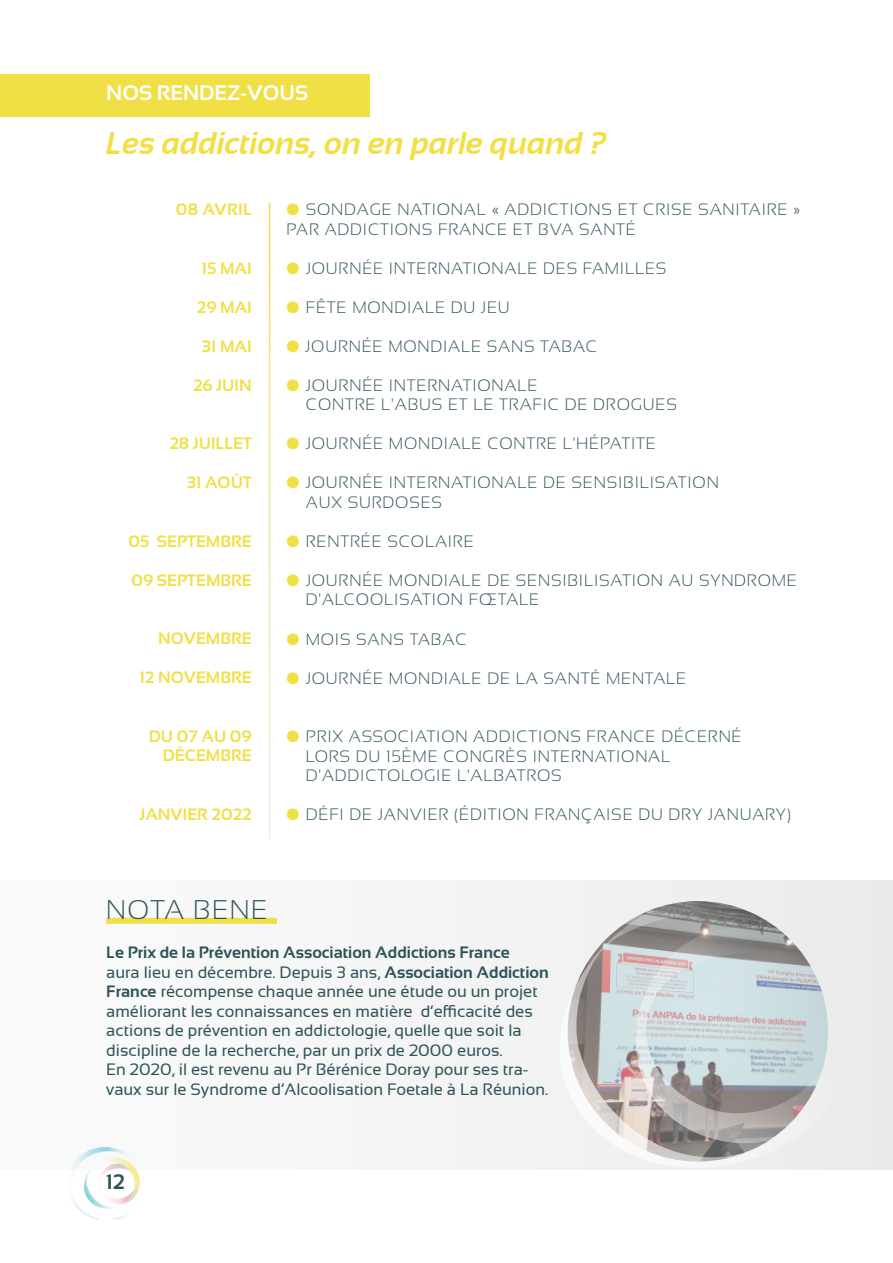
<style>
.page{position:relative;width:893px;height:1263px;background:#fff}
.page>*{position:absolute;margin:0;border:0;box-sizing:border-box;transform-origin:0 0}
.sous_titre{font:italic 700 31.5px "Sansation";color:#f0e046}
.texte_labeur{font:300 27px "Sansation";letter-spacing:.05em;color:#2d5358}
.titre{font:700 21px "Sansation";color:#fff}
.t1{font:700 21px "Sansation";color:#2d5358}
.texte_labeur-2{font:300 16.5px/19.5px "Sansation";letter-spacing:.05em;color:#2d5358}
.texte_labeur-3{font:16.5px/19.5px "Sansation";color:#2d5358}
.texte_labeur-4{font:700 16.5px/19.5px "Sansation";color:#f0e046;text-align:right}
.texte_labeur-5{font:700 16.5px "Sansation";color:#2d5358}
.s1{color:#f0e046}
.s2{font-weight:700}
</style>
<div class="page">
<img style="left:72px;top:1170px;width:53px;height:49px">
<img style="left:84px;top:1170px;width:56px;height:39px">
<img style="left:134px;top:1170px;width:4px;height:33px">
<img style="left:98px;top:1170px;width:36px;height:34px">
<div style="left:0;top:880px;width:893px;height:290px;background:#f6f6f6"></div>
<div style="left:0;top:74px;width:370px;height:43px;background:#f0e046"></div>
<div style="left:106px;top:918px;width:171px;height:6px;background:#f0e046"></div>
<svg style="left:567px;top:895px;width:290px;height:273px"></svg>
<p class="titre" style="left:106px;top:81px;width:203px">NOS RENDEZ-VOUS</p>
<p class="sous_titre" style="left:106px;top:126px;width:502px">Les addictions, on en parle quand ?</p>
<p class="texte_labeur-4" style="left:176px;top:200px;width:77px">08 AVRIL</p>
<p class="texte_labeur-4" style="left:202px;top:258px;width:52px">15 MAI</p>
<p class="texte_labeur-4" style="left:197px;top:297px;width:56px">29 MAI</p>
<p class="texte_labeur-4" style="left:202px;top:336px;width:51px">31 MAI</p>
<p class="texte_labeur-4" style="left:193px;top:375px;width:60px">26 JUIN</p>
<p class="texte_labeur-4" style="left:169px;top:434px;width:84px">28 JUILLET</p>
<p class="texte_labeur-4" style="left:187px;top:473px;width:66px">31 AOÛT</p>
<p class="texte_labeur-4" style="left:129px;top:531px;width:125px">05 SEPTEMBRE</p>
<p class="texte_labeur-4" style="left:131px;top:570px;width:122px">09 SEPTEMBRE</p>
<p class="texte_labeur-4" style="left:158px;top:629px;width:95px">NOVEMBRE</p>
<p class="texte_labeur-4" style="left:139px;top:668px;width:114px">12 NOVEMBRE</p>
<p class="texte_labeur-4" style="left:149px;top:726px;width:105px">DU 07 AU 09<br>DÉCEMBRE</p>
<p class="texte_labeur-4" style="left:139px;top:804px;width:114px">JANVIER 2022</p>
<p class="texte_labeur-2" style="left:286px;top:200px;width:515px"><span class="s1">●</span> SONDAGE NATIONAL « ADDICTIONS ET CRISE SANITAIRE »<br>PAR ADDICTIONS FRANCE ET BVA SANTÉ</p>
<p class="texte_labeur-2" style="left:286px;top:258px;width:381px"><span class="s1">●</span> JOURNÉE INTERNATIONALE DES FAMILLES</p>
<p class="texte_labeur-2" style="left:286px;top:297px;width:225px"><span class="s1">●</span> FÊTE MONDIALE DU JEU</p>
<p class="texte_labeur-2" style="left:286px;top:336px;width:312px"><span class="s1">●</span> JOURNÉE MONDIALE SANS TABAC</p>
<p class="texte_labeur-2" style="left:306px;top:375px;width:373px;text-indent:-19px"><span class="s1">●</span> JOURNÉE INTERNATIONALE<br>CONTRE L'ABUS ET LE TRAFIC DE DROGUES</p>
<p class="texte_labeur-2" style="left:286px;top:434px;width:371px"><span class="s1">●</span> JOURNÉE MONDIALE CONTRE L'HÉPATITE</p>
<p class="texte_labeur-2" style="left:306px;top:473px;width:414px;text-indent:-19px"><span class="s1">●</span> JOURNÉE INTERNATIONALE DE SENSIBILISATION<br>AUX SURDOSES</p>
<p class="texte_labeur-2" style="left:286px;top:531px;width:189px"><span class="s1">●</span> RENTRÉE SCOLAIRE</p>
<p class="texte_labeur-2" style="left:306px;top:570px;width:492px;text-indent:-19px"><span class="s1">●</span> JOURNÉE MONDIALE DE SENSIBILISATION AU SYNDROME<br>D'ALCOOLISATION FŒTALE</p>
<p class="texte_labeur-2" style="left:286px;top:629px;width:182px"><span class="s1">●</span> MOIS SANS TABAC</p>
<p class="texte_labeur-2" style="left:286px;top:668px;width:401px"><span class="s1">●</span> JOURNÉE MONDIALE DE LA SANTÉ MENTALE</p>
<p class="texte_labeur-2" style="left:286px;top:726px;width:457px"><span class="s1">●</span> PRIX ASSOCIATION ADDICTIONS FRANCE DÉCERNÉ</p>
<p class="texte_labeur-2" style="left:306px;top:746px;width:366px">LORS DU 15ÈME CONGRÈS INTERNATIONAL</p>
<p class="texte_labeur-2" style="left:306px;top:765px;width:257px">D'ADDICTOLOGIE L'ALBATROS</p>
<p class="texte_labeur-2" style="left:286px;top:804px;width:506px"><span class="s1">●</span> DÉFI DE JANVIER (ÉDITION FRANÇAISE DU DRY JANUARY)</p>
<p class="texte_labeur" style="left:106px;top:895px;width:163px">NOTA BENE</p>
<p class="texte_labeur-5" style="left:106px;top:943px;width:405px">Le Prix de la Prévention Association Addictions France</p>
<p class="texte_labeur-3" style="left:106px;top:962px;width:444px">aura lieu en décembre. Depuis 3 ans, <span class="s2">Association Addiction France</span> récompense chaque année une étude ou un projet améliorant les connaissances en matière d’efficacité des actions de prévention en addictologie, quelle que soit la discipline de la recherche, par un prix de 2000 euros.</p>
<p class="texte_labeur-3" style="left:106px;top:1060px;width:443px">En 2020, il est revenu au Pr Bérénice Doray pour ses tra&shy;vaux sur le Syndrome d’Alcoolisation Foetale à La Réunion.</p>
<p class="t1" style="left:106px;top:1170px;width:21px">12</p>
</div>
